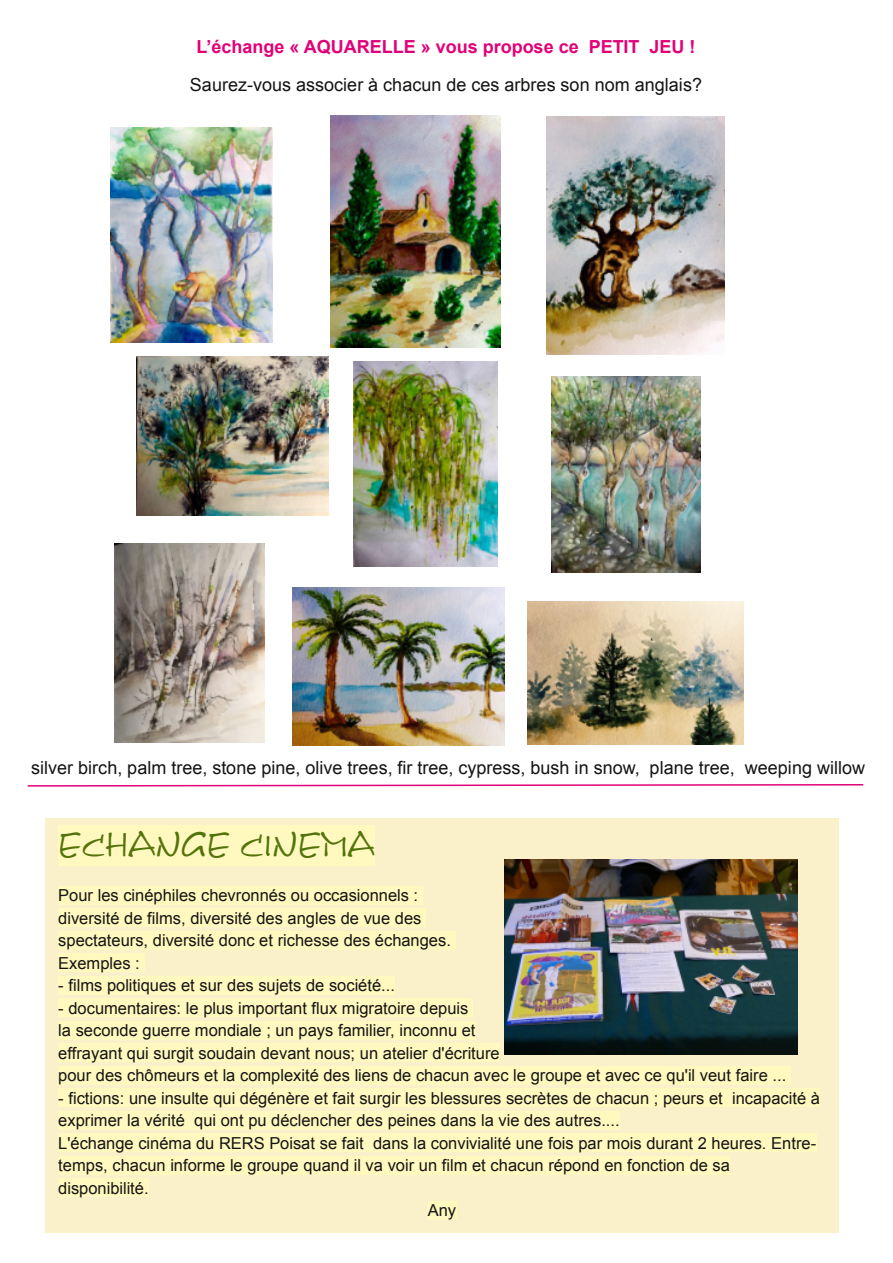
<style>
.page{position:relative;width:893px;height:1263px;background:#fff}
.page>*{position:absolute;margin:0;border:0;box-sizing:border-box;transform-origin:0 0}
.t1{font:33px "Comix";color:#53730b}
.t2{font:18px "Arial";color:#161413}
.t3{font:700 18px "Arial";color:#e20078}
.t4{font:16.5px/22.5px "Arial";color:#161413}
</style>
<div class="page">
<img style="left:111px;top:127px;width:162px;height:216px">
<img style="left:330px;top:115px;width:170px;height:233px">
<img style="left:547px;top:117px;width:177px;height:237px">
<img style="left:136px;top:356px;width:192px;height:160px">
<img style="left:353px;top:362px;width:144px;height:204px">
<img style="left:551px;top:377px;width:149px;height:195px">
<img style="left:114px;top:543px;width:150px;height:199px">
<img style="left:292px;top:587px;width:213px;height:159px">
<img style="left:528px;top:602px;width:215px;height:142px">
<div style="left:46px;top:818px;width:792px;height:415px;background:#faf0c9"></div>
<div style="left:58px;top:825px;width:317px;height:40px;background:#fff9c0"></div>
<div style="left:58px;top:886px;width:365px;height:18px;background:#fff9c0"></div>
<div style="left:58px;top:909px;width:368px;height:18px;background:#fff9c0"></div>
<div style="left:58px;top:931px;width:398px;height:18px;background:#fff9c0"></div>
<div style="left:58px;top:954px;width:87px;height:18px;background:#fff9c0"></div>
<div style="left:58px;top:976px;width:337px;height:18px;background:#fff9c0"></div>
<div style="left:58px;top:999px;width:415px;height:18px;background:#fff9c0"></div>
<div style="left:58px;top:1021px;width:418px;height:18px;background:#fff9c0"></div>
<div style="left:58px;top:1044px;width:442px;height:18px;background:#fff9c0"></div>
<div style="left:58px;top:1066px;width:733px;height:18px;background:#fff9c0"></div>
<div style="left:58px;top:1089px;width:762px;height:18px;background:#fff9c0"></div>
<div style="left:58px;top:1111px;width:562px;height:18px;background:#fff9c0"></div>
<div style="left:58px;top:1134px;width:758px;height:18px;background:#fff9c0"></div>
<div style="left:58px;top:1156px;width:672px;height:18px;background:#fff9c0"></div>
<div style="left:58px;top:1179px;width:91px;height:18px;background:#fff9c0"></div>
<div style="left:428px;top:1201px;width:28px;height:18px;background:#fff9c0"></div>
<img style="left:504px;top:859px;width:294px;height:196px">
<svg style="left:27px;top:784px;width:837px;height:3px"></svg>
<p class="t3" style="left:197px;top:37px;width:500px">L’échange « AQUARELLE » vous propose ce PETIT JEU !</p>
<p class="t2" style="left:190px;top:74px;width:514px">Saurez-vous associer à chacun de ces arbres son nom anglais?</p>
<p class="t2" style="left:31px;top:757px;width:836px">silver birch, palm tree, stone pine, olive trees, fir tree, cypress, bush in snow, plane tree, weeping willow</p>
<h1 class="t1" style="left:58px;top:825px;width:318px">ECHANGE CINEMA</h1>
<p class="t4" style="left:58px;top:884px;width:394px">Pour les cinéphiles chevronnés ou occasionnels : diversité de films, diversité des angles de vue des spectateurs, diversité donc et richesse des échanges.<br>Exemples :</p>
<p class="t4" style="left:58px;top:974px;width:338px">- films politiques et sur des sujets de société...</p>
<p class="t4" style="left:58px;top:996px;width:730px">- documentaires: le plus important flux migratoire depuis<br>la seconde guerre mondiale ; un pays familier, inconnu et<br>effrayant qui surgit soudain devant nous; un atelier d'écriture<br>pour des chômeurs et la complexité des liens de chacun avec le groupe et avec ce qu'il veut faire ...</p>
<p class="t4" style="left:58px;top:1086px;width:763px">- fictions: une insulte qui dégénère et fait surgir les blessures secrètes de chacun ; peurs et incapacité à</p>
<p class="t4" style="left:58px;top:1109px;width:563px">exprimer la vérité qui ont pu déclencher des peines dans la vie des autres....</p>
<p class="t4" style="left:58px;top:1131px;width:759px">L'échange cinéma du RERS Poisat se fait dans la convivialité une fois par mois durant 2 heures. Entre-</p>
<p class="t4" style="left:58px;top:1154px;width:673px">temps, chacun informe le groupe quand il va voir un film et chacun répond en fonction de sa</p>
<p class="t4" style="left:58px;top:1176px;width:92px">disponibilité.</p>
<p class="t4" style="left:428px;top:1199px;width:30px">Any</p>
</div>
